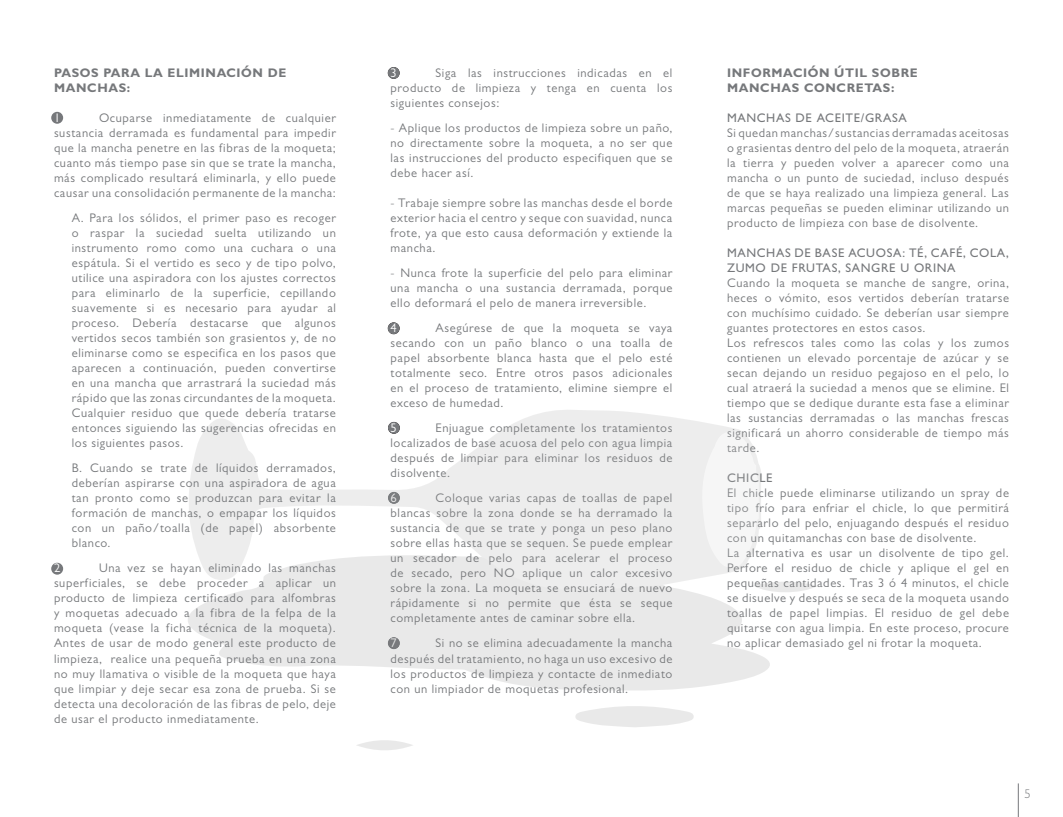
<style>
.page{position:relative;width:1063px;height:817px;background:#fff}
.page>*{position:absolute;margin:0;border:0;box-sizing:border-box;transform-origin:0 0}
.t1{font:12.45px/15px "Gill Sans MT Pro";letter-spacing:.05em;color:#76787b;text-align:justify}
.t2{font:500 12.45px/15px "Gill Sans MT Pro";letter-spacing:.05em;color:#76787b}
.t3{font:700 12.45px/15px "Gill Sans MT Pro";letter-spacing:.05em;color:#76787b}
.t4{font:12.45px "Gill Sans MT Pro";color:#fff}
.t5{font:300 12.45px "Gill Sans MT Pro";color:#76787b}
</style>
<div class="page">
<div style="left:388px;top:67px;width:12px;height:12px;background:#76787b;border-radius:50%"></div>
<div style="left:388px;top:322px;width:12px;height:12px;background:#76787b;border-radius:50%"></div>
<div style="left:51px;top:562px;width:12px;height:12px;background:#76787b;border-radius:50%"></div>
<div style="left:51px;top:112px;width:12px;height:12px;background:#76787b;border-radius:50%"></div>
<svg style="left:189px;top:410px;width:546px;height:145px;fill:#ededed"></svg>
<svg style="left:188px;top:555px;width:582px;height:136px;fill:#e9e9e9"></svg>
<svg style="left:575px;top:706px;width:119px;height:21px"></svg>
<svg style="left:753px;top:579px;width:64px;height:15px"></svg>
<svg style="left:357px;top:740px;width:56px;height:10px"></svg>
<svg style="left:701px;top:429px;width:61px;height:138px"></svg>
<hr style="left:1018px;top:783px;width:1px;height:33px;background:#76787b">
<p class="t3" style="left:54px;top:65px;width:234px">PASOS PARA LA ELIMINACIÓN DE<br>MANCHAS:</p>
<p class="t4" style="left:54px;top:110px;width:8px">1</p>
<p class="t1" style="left:54px;top:110px;width:283px;text-indent:45px">Ocuparse inmediatamente de cualquier sustancia derramada es fundamental para impedir que la mancha penetre en las fibras de la moqueta; cuanto más tiempo pase sin que se trate la mancha, más complicado resultará eliminarla, y ello puede causar una consolidación permanente de la mancha:</p>
<p class="t1" style="left:72px;top:210px;width:266px">A. Para los sólidos, el primer paso es recoger o raspar la suciedad suelta utilizando un instrumento romo como una cuchara o una espátula. Si el vertido es seco y de tipo polvo, utilice una aspiradora con los ajustes correctos para eliminarlo de la superficie, cepillando suavemente si es necesario para ayudar al proceso. Debería destacarse que algunos vertidos secos también son grasientos y, de no eliminarse como se especifica en los pasos que aparecen a continuación, pueden convertirse en una mancha que arrastrará la suciedad más rápido que las zonas circundantes de la moqueta.<br>Cualquier residuo que quede debería tratarse entonces siguiendo las sugerencias ofrecidas en los siguientes pasos.</p>
<p class="t1" style="left:72px;top:460px;width:266px">B. Cuando se trate de líquidos derramados, deberían aspirarse con una aspiradora de agua tan pronto como se produzcan para evitar la formación de manchas, o empapar los líquidos con un paño/toalla (de papel) absorbente blanco.</p>
<p class="t4" style="left:54px;top:560px;width:8px">2</p>
<p class="t1" style="left:54px;top:560px;width:283px;text-indent:45px">Una vez se hayan eliminado las manchas superficiales, se debe proceder a aplicar un producto de limpieza certificado para alfombras y moquetas adecuado a la fibra de la felpa de la moqueta (vease la ficha técnica de la moqueta).<br>Antes de usar de modo general este producto de limpieza, realice una pequeña prueba en una zona no muy llamativa o visible de la moqueta que haya que limpiar y deje secar esa zona de prueba. Si se detecta una decoloración de las fibras de pelo, deje de usar el producto inmediatamente.</p>
<p class="t1" style="left:391px;top:65px;width:283px;text-indent:45px">Siga las instrucciones indicadas en el producto de limpieza y tenga en cuenta los siguientes consejos:</p>
<p class="t1" style="left:391px;top:120px;width:283px">- Aplique los productos de limpieza sobre un paño, no directamente sobre la moqueta, a no ser que las instrucciones del producto especifiquen que se debe hacer así.</p>
<p class="t1" style="left:391px;top:195px;width:283px">- Trabaje siempre sobre las manchas desde el borde exterior hacia el centro y seque con suavidad, nunca frote, ya que esto causa deformación y extiende la mancha.</p>
<p class="t1" style="left:391px;top:265px;width:283px">- Nunca frote la superficie del pelo para eliminar una mancha o una sustancia derramada, porque ello deformará el pelo de manera irreversible.</p>
<p class="t4" style="left:391px;top:320px;width:8px">4</p>
<p class="t4" style="left:391px;top:65px;width:8px">3</p>
<p class="t1" style="left:391px;top:320px;width:283px;text-indent:45px">Asegúrese de que la moqueta se vaya secando con un paño blanco o una toalla de papel absorbente blanca hasta que el pelo esté totalmente seco. Entre otros pasos adicionales en el proceso de tratamiento, elimine siempre el exceso de humedad.</p>
<p class="t4" style="left:391px;top:420px;width:8px">5</p>
<p class="t1" style="left:391px;top:420px;width:283px;text-indent:45px">Enjuague completamente los tratamientos localizados de base acuosa del pelo con agua limpia después de limpiar para eliminar los residuos de disolvente.</p>
<p class="t4" style="left:391px;top:490px;width:8px">6</p>
<p class="t1" style="left:391px;top:490px;width:283px;text-indent:45px">Coloque varias capas de toallas de papel blancas sobre la zona donde se ha derramado la sustancia de que se trate y ponga un peso plano sobre ellas hasta que se sequen. Se puede emplear un secador de pelo para acelerar el proceso de secado, pero NO aplique un calor excesivo sobre la zona. La moqueta se ensuciará de nuevo rápidamente si no permite que ésta se seque completamente antes de caminar sobre ella.</p>
<p class="t4" style="left:391px;top:635px;width:8px">7</p>
<p class="t1" style="left:391px;top:635px;width:283px;text-indent:45px">Si no se elimina adecuadamente la mancha después del tratamiento, no haga un uso excesivo de los productos de limpieza y contacte de inmediato con un limpiador de moquetas profesional.</p>
<p class="t3" style="left:727px;top:65px;width:192px">INFORMACIÓN ÚTIL SOBRE</p>
<p class="t3" style="left:727px;top:80px;width:169px">MANCHAS CONCRETAS:</p>
<p class="t2" style="left:727px;top:110px;width:181px">MANCHAS DE ACEITE/GRASA</p>
<p class="t1" style="left:727px;top:125px;width:283px">Si quedan manchas/sustancias derramadas aceitosas o grasientas dentro del pelo de la moqueta, atraerán la tierra y pueden volver a aparecer como una mancha o un punto de suciedad, incluso después de que se haya realizado una limpieza general. Las marcas pequeñas se pueden eliminar utilizando un producto de limpieza con base de disolvente.</p>
<p class="t2" style="left:727px;top:245px;width:283px">MANCHAS DE BASE ACUOSA: TÉ, CAFÉ, COLA,<br>ZUMO DE FRUTAS, SANGRE U ORINA</p>
<p class="t1" style="left:727px;top:275px;width:283px">Cuando la moqueta se manche de sangre, orina, heces o vómito, esos vertidos deberían tratarse con muchísimo cuidado. Se deberían usar siempre guantes protectores en estos casos.</p>
<p class="t1" style="left:727px;top:335px;width:283px">Los refrescos tales como las colas y los zumos contienen un elevado porcentaje de azúcar y se secan dejando un residuo pegajoso en el pelo, lo cual atraerá la suciedad a menos que se elimine. El tiempo que se dedique durante esta fase a eliminar las sustancias derramadas o las manchas frescas significará un ahorro considerable de tiempo más tarde.</p>
<p class="t2" style="left:727px;top:470px;width:47px">CHICLE</p>
<p class="t1" style="left:727px;top:485px;width:283px">El chicle puede eliminarse utilizando un spray de tipo frío para enfriar el chicle, lo que permitirá separarlo del pelo, enjuagando después el residuo con un quitamanchas con base de disolvente.</p>
<p class="t1" style="left:727px;top:545px;width:283px">La alternativa es usar un disolvente de tipo gel.<br>Perfore el residuo de chicle y aplique el gel en pequeñas cantidades. Tras 3 ó 4 minutos, el chicle se disuelve y después se seca de la moqueta usando toallas de papel limpias. El residuo de gel debe quitarse con agua limpia. En este proceso, procure no aplicar demasiado gel ni frotar la moqueta.</p>
<p class="t5" style="left:1024px;top:786px;width:8px">5</p>
</div>
